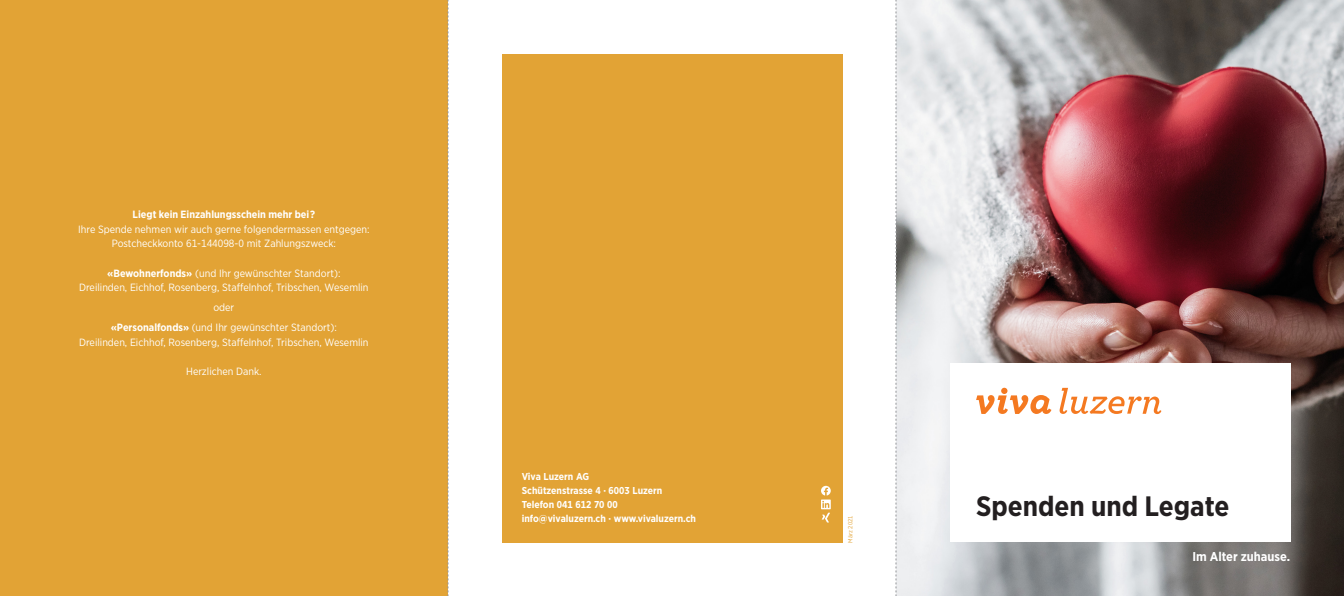
<style>
.page{position:relative;width:1344px;height:596px;background:#fff}
.page>*{position:absolute;margin:0;border:0;box-sizing:border-box;transform-origin:0 0}
.t1{font:700 28px "Gotham Narrow";color:#231f20}
.t2{font:700 12.8px "Gotham Narrow";color:#fff}
.t3{font:10.5px/14.5px "Gotham Narrow";color:#fff;text-align:center}
.t4{font:700 10.5px "Gotham Narrow";color:#fff}
.t5{font:700 10px/14px "Gotham Narrow";color:#fff}
.t6{font:6px "Gotham Narrow";color:#e2a335}
.s1{font-weight:700}
</style>
<div class="page">
<img style="left:896px;top:0;width:448px;height:595px">
<div style="left:950px;top:363px;width:340px;height:178px;background:#fff"></div>
<div style="left:1001px;top:387px;width:6px;height:7px;background:#f47921;border-radius:50%"></div>
<svg style="left:976px;top:395px;width:75px;height:18px"></svg>
<svg style="left:1059px;top:387px;width:102px;height:27px"></svg>
<div style="left:502px;top:54px;width:340px;height:487px;background:#e2a335"></div>
<div style="left:0;top:0;width:448px;height:595px;background:#e2a335"></div>
<svg style="left:821px;top:485px;width:10px;height:37px"></svg>
<svg style="left:448px;top:0;width:1px;height:595px"></svg>
<svg style="left:895px;top:0;width:1px;height:595px"></svg>
<p class="t4" style="left:133px;top:208px;width:184px">Liegt kein Einzahlungsschein mehr bei?</p>
<p class="t3" style="left:78px;top:222px;width:293px">Ihre Spende nehmen wir auch gerne folgendermassen entgegen:<br>Postcheckkonto 61-144098-0 mit Zahlungszweck:</p>
<p class="t3" style="left:79px;top:265px;width:291px"><span class="s1">«Bewohnerfonds»</span> (und Ihr gewünschter Standort):<br>Dreilinden, Eichhof, Rosenberg, Staffelnhof, Tribschen, Wesemlin</p>
<p class="t3" style="left:111px;top:297px;width:228px;line-height:20.2px">oder<br><span class="s1">«Personalfonds»</span> (und Ihr gewünschter Standort):</p>
<p class="t3" style="left:79px;top:334px;width:291px">Dreilinden, Eichhof, Rosenberg, Staffelnhof, Tribschen, Wesemlin</p>
<p class="t3" style="left:186px;top:363px;width:77px">Herzlichen Dank.</p>
<p class="t5" style="left:522px;top:469px;width:176px">Viva Luzern AG<br>Schützenstrasse 4 · 6003 Luzern<br>Telefon 041 612 70 00 info@vivaluzern.ch · www.vivaluzern.ch</p>
<p class="t6" style="left:847px;top:542px;width:28px;rotate:-90deg">März 2021</p>
<h1 class="t1" style="left:976px;top:487px;width:255px">Spenden und Legate</h1>
<p class="t2" style="left:1192px;top:547px;width:99px">Im Alter zuhause.</p>
</div>
